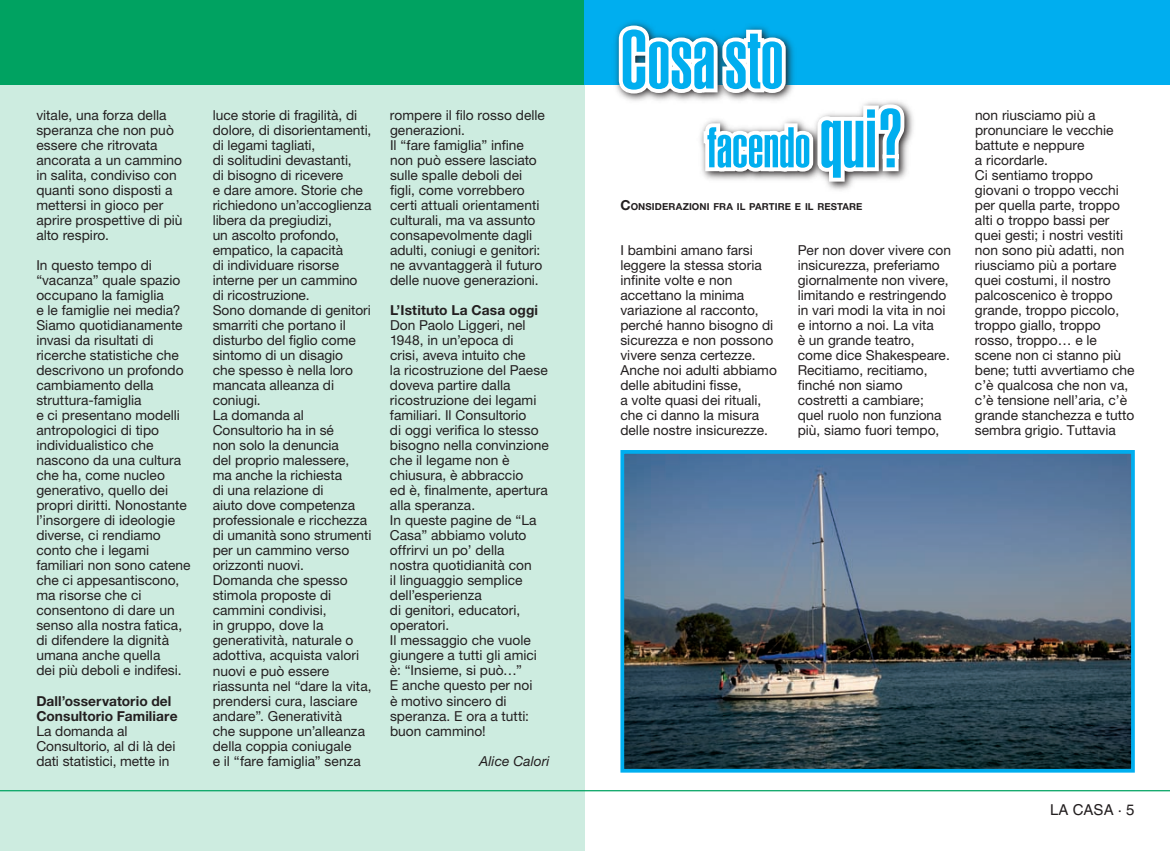
<style>
.page{position:relative;width:1170px;height:851px;background:#fff}
.page>*{position:absolute;margin:0;border:0;box-sizing:border-box;transform-origin:0 0}
.t1{font:81.25px "Helvetica LT Std Ultra Comp";color:#00aeef}
.t2{font:56.25px "Helvetica LT Std Ultra Comp";color:#00aeef}
.t3{font:15px "Helvetica LT Std";color:#231f20}
.t4{font:13.75px/15px "Helvetica Neue LT Std";color:#231f20}
.t5{font:700 13.75px/15px "Helvetica Neue LT Std";letter-spacing:.005em;color:#231f20}
.t6{font:italic 13.75px "Helvetica Neue LT Std";letter-spacing:.01em;color:#231f20}
.t7{font:700 9.62px "Helvetica Neue LT Std";letter-spacing:.01em;color:#231f20}
.s1{font-size:81.25px}
.s2{font-size:13.75px}
</style>
<div class="page">
<hr style="left:0;top:790px;width:1169px;height:1px;background:#00a261">
<div style="left:0;top:4px;width:585px;height:846px;background:#cdece0"></div>
<div style="left:0;top:0;width:585px;height:85px;background:#00a261"></div>
<div style="left:585px;top:0;width:584px;height:85px;background:#00aeef"></div>
<svg style="left:828px;top:107px;width:86px;height:83px"></svg>
<svg style="left:615px;top:22px;width:293px;height:163px"></svg>
<img style="left:625px;top:455px;width:504px;height:312px">
<div style="left:620px;top:450px;width:514px;height:322px;border:4px solid #00aeef"></div>
<p class="t4" style="left:36px;top:107px;width:148px">vitale, una forza della speranza che non può essere che ritrovata ancorata a un cammino in salita, condiviso con quanti sono disposti a mettersi in gioco per aprire prospettive di più alto respiro.</p>
<p class="t4" style="left:36px;top:257px;width:156px">In questo tempo di “vacanza” quale spazio occupano la famiglia<br>e le famiglie nei media?<br>Siamo quotidianamente invasi da risultati di ricerche statistiche che descrivono un profondo cambiamento della struttura-famiglia<br>e ci presentano modelli antropologici di tipo individualistico che nascono da una cultura che ha, come nucleo generativo, quello dei propri diritti. Nonostante l’insorgere di ideologie diverse, ci rendiamo conto che i legami familiari non sono catene che ci appesantiscono, ma risorse che ci consentono di dare un senso alla nostra fatica, di difendere la dignità umana anche quella<br>dei più deboli e indifesi.</p>
<p class="t5" style="left:36px;top:692px;width:143px">Dall’osservatorio del<br>Consultorio Familiare</p>
<p class="t4" style="left:36px;top:722px;width:140px">La domanda al<br>Consultorio, al di là dei dati statistici, mette in</p>
<p class="t4" style="left:213px;top:107px;width:160px">luce storie di fragilità, di dolore, di disorientamenti, di legami tagliati,<br>di solitudini devastanti,<br>di bisogno di ricevere<br>e dare amore. Storie che richiedono un’accoglienza libera da pregiudizi,<br>un ascolto profondo, empatico, la capacità<br>di individuare risorse interne per un cammino di ricostruzione.<br>Sono domande di genitori smarriti che portano il disturbo del figlio come sintomo di un disagio<br>che spesso è nella loro mancata alleanza di coniugi.<br>La domanda al<br>Consultorio ha in sé<br>non solo la denuncia<br>del proprio malessere, ma anche la richiesta<br>di una relazione di<br>aiuto dove competenza professionale e ricchezza di umanità sono strumenti per un cammino verso orizzonti nuovi.<br>Domanda che spesso stimola proposte di cammini condivisi,<br>in gruppo, dove la generatività, naturale o adottiva, acquista valori nuovi e può essere riassunta nel “dare la vita, prendersi cura, lasciare andare”. Generatività<br>che suppone un’alleanza della coppia coniugale<br>e il “fare famiglia” senza</p>
<p class="t4" style="left:390px;top:107px;width:156px">rompere il filo rosso delle generazioni.<br>Il “fare famiglia” infine non può essere lasciato sulle spalle deboli dei figli, come vorrebbero certi attuali orientamenti culturali, ma va assunto consapevolmente dagli adulti, coniugi e genitori: ne avvantaggerà il futuro delle nuove generazioni.</p>
<p class="t5" style="left:390px;top:302px;width:150px">L’Istituto La Casa oggi</p>
<p class="t4" style="left:390px;top:317px;width:160px">Don Paolo Liggeri, nel<br>1948, in un’epoca di<br>crisi, aveva intuito che<br>la ricostruzione del Paese doveva partire dalla ricostruzione dei legami familiari. Il Consultorio<br>di oggi verifica lo stesso bisogno nella convinzione che il legame non è chiusura, è abbraccio<br>ed è, finalmente, apertura alla speranza.<br>In queste pagine de “La<br>Casa” abbiamo voluto offrirvi un po’ della<br>nostra quotidianità con<br>il linguaggio semplice dell’esperienza<br>di genitori, educatori, operatori.<br>Il messaggio che vuole giungere a tutti gli amici è: “Insieme, si può…”<br>E anche questo per noi<br>è motivo sincero di speranza. E ora a tutti: buon cammino!</p>
<p class="t6" style="left:479px;top:752px;width:72px">Alice Calori</p>
<h1 class="t1" style="left:620px;top:13px;width:164px">Cosasto</h1>
<h2 class="t2" style="left:707px;top:115px;width:198px">facendo <span class="s1">qui?</span></h2>
<p class="t7" style="left:620px;top:201px;width:243px"><span class="s2">C</span>onsiderazioni fra il partire e il restare</p>
<p class="t4" style="left:620px;top:242px;width:158px">I bambini amano farsi leggere la stessa storia infinite volte e non accettano la minima variazione al racconto, perché hanno bisogno di sicurezza e non possono vivere senza certezze.<br>Anche noi adulti abbiamo delle abitudini fisse,<br>a volte quasi dei rituali, che ci danno la misura delle nostre insicurezze.</p>
<p class="t4" style="left:797px;top:242px;width:155px">Per non dover vivere con insicurezza, preferiamo giornalmente non vivere, limitando e restringendo in vari modi la vita in noi e intorno a noi. La vita<br>è un grande teatro, come dice Shakespeare.<br>Recitiamo, recitiamo, finché non siamo costretti a cambiare; quel ruolo non funziona più, siamo fuori tempo,</p>
<p class="t4" style="left:974px;top:107px;width:161px">non riusciamo più a pronunciare le vecchie battute e neppure<br>a ricordarle.<br>Ci sentiamo troppo giovani o troppo vecchi per quella parte, troppo alti o troppo bassi per quei gesti; i nostri vestiti non sono più adatti, non riusciamo più a portare quei costumi, il nostro palcoscenico è troppo grande, troppo piccolo, troppo giallo, troppo rosso, troppo… e le scene non ci stanno più bene; tutti avvertiamo che c’è qualcosa che non va, c’è tensione nell’aria, c’è grande stanchezza e tutto sembra grigio. Tuttavia</p>
<p class="t3" style="left:1050px;top:800px;width:73px">LA CASA ·</p>
</div>
